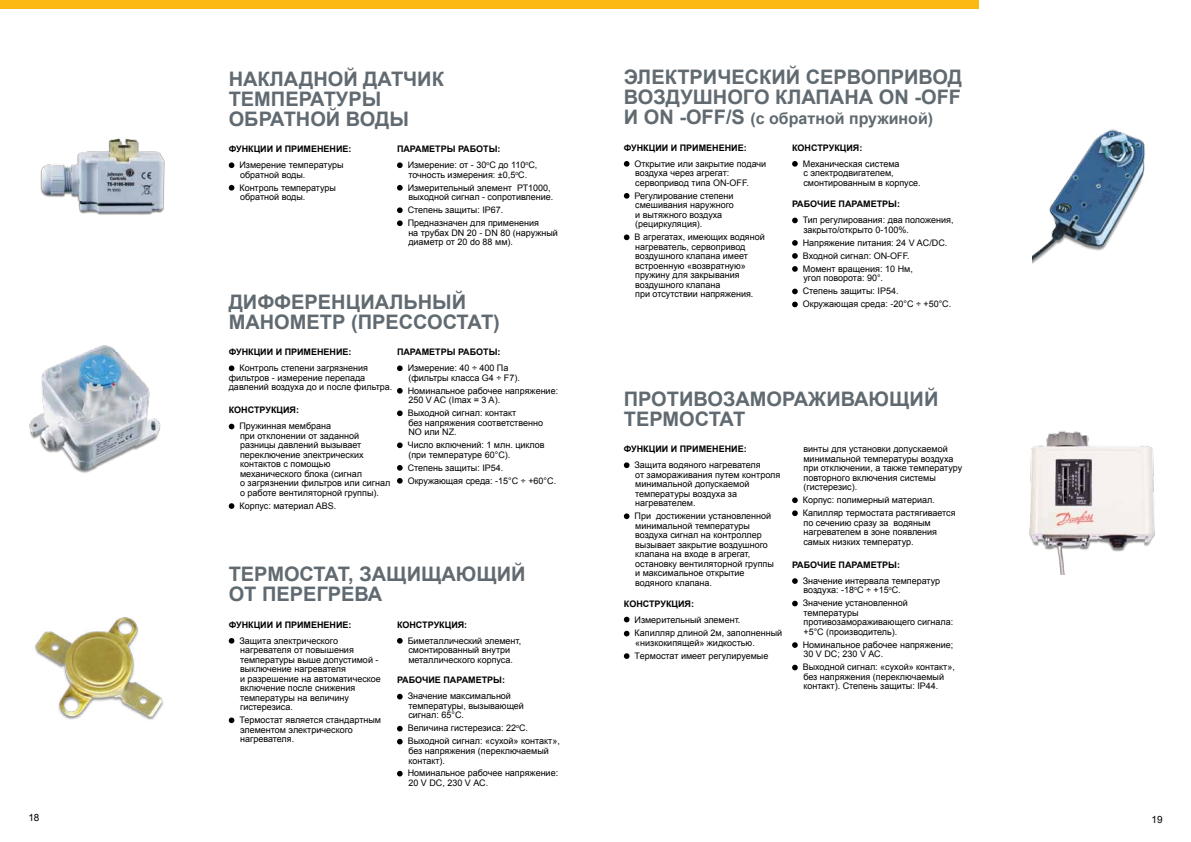
<style>
.page{position:relative;width:1191px;height:842px;background:#fff}
.page>*{position:absolute;margin:0;border:0;box-sizing:border-box;transform-origin:0 0}
.t1{font:700 20px/20px "Arial";color:#606a70}
.t2{font:700 16px "Arial";color:#606a70}
.t3{font:10px "Arial";color:#000}
.t4{font:9px/9.5px "Arial";color:#000}
.t5{font:700 9px "Arial";color:#000}
.s1{font-weight:700}
.s2{font-size:20px}
</style>
<div class="page">
<div style="left:0;top:0;width:978px;height:9px;background:#fdb913"></div>
<svg style="left:397px;top:162px;width:6px;height:6px"></svg>
<svg style="left:397px;top:185px;width:6px;height:6px"></svg>
<svg style="left:397px;top:207px;width:6px;height:6px"></svg>
<svg style="left:397px;top:220px;width:6px;height:6px"></svg>
<svg style="left:229px;top:162px;width:5px;height:6px"></svg>
<svg style="left:229px;top:185px;width:5px;height:6px"></svg>
<img style="left:40px;top:138px;width:125px;height:77px">
<svg style="left:397px;top:365px;width:6px;height:6px"></svg>
<svg style="left:397px;top:388px;width:6px;height:6px"></svg>
<svg style="left:397px;top:410px;width:6px;height:6px"></svg>
<svg style="left:397px;top:442px;width:6px;height:6px"></svg>
<svg style="left:397px;top:465px;width:6px;height:6px"></svg>
<svg style="left:397px;top:478px;width:6px;height:6px"></svg>
<svg style="left:229px;top:365px;width:5px;height:6px"></svg>
<svg style="left:229px;top:424px;width:5px;height:5px"></svg>
<svg style="left:229px;top:503px;width:5px;height:6px"></svg>
<img style="left:29px;top:345px;width:132px;height:128px">
<svg style="left:792px;top:578px;width:5px;height:6px"></svg>
<svg style="left:792px;top:601px;width:5px;height:5px"></svg>
<svg style="left:792px;top:642px;width:5px;height:6px"></svg>
<svg style="left:792px;top:665px;width:5px;height:5px"></svg>
<svg style="left:624px;top:462px;width:5px;height:6px"></svg>
<svg style="left:624px;top:513px;width:5px;height:6px"></svg>
<svg style="left:624px;top:617px;width:5px;height:5px"></svg>
<svg style="left:624px;top:631px;width:5px;height:5px"></svg>
<svg style="left:624px;top:653px;width:5px;height:6px"></svg>
<svg style="left:792px;top:497px;width:5px;height:6px"></svg>
<svg style="left:792px;top:510px;width:5px;height:6px"></svg>
<img style="left:1029px;top:430px;width:126px;height:145px">
<svg style="left:397px;top:638px;width:6px;height:6px"></svg>
<svg style="left:229px;top:638px;width:5px;height:6px"></svg>
<svg style="left:229px;top:717px;width:5px;height:6px"></svg>
<svg style="left:397px;top:694px;width:6px;height:5px"></svg>
<svg style="left:397px;top:726px;width:6px;height:5px"></svg>
<svg style="left:397px;top:739px;width:6px;height:5px"></svg>
<svg style="left:397px;top:771px;width:6px;height:5px"></svg>
<img style="left:34px;top:617px;width:129px;height:103px">
<svg style="left:792px;top:161px;width:5px;height:6px"></svg>
<svg style="left:624px;top:161px;width:5px;height:6px"></svg>
<svg style="left:624px;top:193px;width:5px;height:6px"></svg>
<svg style="left:624px;top:234px;width:5px;height:6px"></svg>
<svg style="left:792px;top:218px;width:5px;height:5px"></svg>
<svg style="left:792px;top:240px;width:5px;height:6px"></svg>
<svg style="left:792px;top:253px;width:5px;height:6px"></svg>
<svg style="left:792px;top:266px;width:5px;height:6px"></svg>
<svg style="left:792px;top:289px;width:5px;height:5px"></svg>
<svg style="left:792px;top:302px;width:5px;height:5px"></svg>
<img style="left:1032px;top:129px;width:113px;height:135px">
<h1 class="t1" style="left:229px;top:69px;width:217px">НАКЛАДНОЙ ДАТЧИК<br>ТЕМПЕРАТУРЫ<br>ОБРАТНОЙ ВОДЫ</h1>
<p class="t4" style="left:408px;top:141px;width:131px;line-height:16px;text-indent:-11px"><span class="s1">ПАРАМЕТРЫ РАБОТЫ:<br></span>Измерение: от - 30<sup>о</sup>С до 110<sup>о</sup>С,</p>
<p class="t4" style="left:408px;top:168px;width:145px;line-height:13px">точность измерения: ±0,5<sup>о</sup>С.<br>Измерительный элемент РТ1000,</p>
<p class="t4" style="left:408px;top:191px;width:147px;line-height:13px">выходной сигнал - сопротивление.<br>Степень защиты: IP67.<br>Предназначен для применения</p>
<p class="t4" style="left:408px;top:228px;width:151px">на трубах DN 20 - DN 80 (наружный диаметр от 20 do 88 мм).</p>
<p class="t5" style="left:229px;top:143px;width:124px">ФУНКЦИИ И ПРИМЕНЕНИЕ:</p>
<p class="t4" style="left:239px;top:160px;width:106px">Измерение температуры обратной воды.</p>
<p class="t4" style="left:239px;top:183px;width:98px">Контроль температуры обратной воды.</p>
<h1 class="t1" style="left:229px;top:292px;width:273px">ДИФФЕРЕНЦИАЛЬНЫЙ<br>МАНОМЕТР (ПРЕССОСТАТ)</h1>
<p class="t5" style="left:397px;top:346px;width:105px">ПАРАМЕТРЫ РАБОТЫ:</p>
<p class="t4" style="left:408px;top:363px;width:114px">Измерение: 40 ÷ 400 Па (фильтры класса G4 ÷ F7).</p>
<p class="t4" style="left:408px;top:386px;width:152px">Номинальное рабочее напряжение:<br>250 V AC (Imax = 3 A).</p>
<p class="t4" style="left:408px;top:408px;width:137px">Выходной сигнал: контакт<br>без напряжения соответственно<br>NO или NZ.</p>
<p class="t4" style="left:408px;top:440px;width:139px">Число включений: 1 млн. циклов (при температуре 60°С).</p>
<p class="t4" style="left:408px;top:461px;width:150px;line-height:13px">Степень защиты: IP54.<br>Окружающая среда: -15°С ÷ +60°С.</p>
<p class="t5" style="left:229px;top:346px;width:124px">ФУНКЦИИ И ПРИМЕНЕНИЕ:</p>
<p class="t4" style="left:229px;top:363px;width:165px;text-indent:11px">Контроль степени загрязнения фильтров - измерение перепада давлений воздуха до и после фильтра.</p>
<p class="t5" style="left:229px;top:404px;width:72px">КОНСТРУКЦИЯ:</p>
<p class="t4" style="left:239px;top:422px;width:152px">Пружинная мембрана<br>при отклонении от заданной разницы давлений вызывает переключение электрических контактов с помощью механического блока (сигнал<br>о загрязнении фильтров или сигнал о работе вентиляторной группы).</p>
<p class="t4" style="left:239px;top:501px;width:98px">Корпус: материал ABS.</p>
<h1 class="t1" style="left:229px;top:565px;width:298px">ТЕРМОСТАТ, ЗАЩИЩАЮЩИЙ<br>ОТ ПЕРЕГРЕВА</h1>
<p class="t5" style="left:397px;top:618px;width:72px">КОНСТРУКЦИЯ:</p>
<p class="t4" style="left:408px;top:636px;width:115px">Биметаллический элемент, смонтированный внутри металлического корпуса.</p>
<p class="t5" style="left:229px;top:618px;width:124px">ФУНКЦИИ И ПРИМЕНЕНИЕ:</p>
<p class="t4" style="left:239px;top:636px;width:143px">Защита электрического нагревателя от повышения температуры выше допустимой - выключение нагревателя<br>и разрешение на автоматическое включение после снижения температуры на величину гистерезиса.</p>
<p class="t4" style="left:239px;top:715px;width:143px">Термостат является стандартным элементом электрического нагревателя.</p>
<p class="t5" style="left:397px;top:674px;width:109px">РАБОЧИЕ ПАРАМЕТРЫ:</p>
<p class="t4" style="left:408px;top:692px;width:118px">Значение максимальной температуры, вызывающей сигнал: 65°С.</p>
<p class="t4" style="left:408px;top:722px;width:154px;line-height:13px">Величина гистерезиса: 22<sup>о</sup>С.<br>Выходной сигнал: «сухой» контакт»,</p>
<p class="t4" style="left:408px;top:746px;width:142px">без напряжения (переключаемый контакт).</p>
<p class="t4" style="left:408px;top:769px;width:152px">Номинальное рабочее напряжение:<br>20 V DC, 230 V АС.</p>
<h1 class="t1" style="left:624px;top:68px;width:340px">ЭЛЕКТРИЧЕСКИЙ СЕРВОПРИВОД<br>ВОЗДУШНОГО КЛАПАНА ON -OFF</h1>
<h2 class="t2" style="left:624px;top:108px;width:311px"><span class="s2">И ON -OFF/S</span> (с обратной пружиной)</h2>
<p class="t5" style="left:792px;top:141px;width:72px">КОНСТРУКЦИЯ:</p>
<p class="t4" style="left:802px;top:159px;width:119px">Механическая система<br>с электродвигателем, смонтированным в корпусе.</p>
<p class="t5" style="left:624px;top:141px;width:124px">ФУНКЦИИ И ПРИМЕНЕНИЕ:</p>
<p class="t4" style="left:634px;top:159px;width:133px">Открытие или закрытие подачи воздуха через агрегат: сервопривод типа ON-OFF.</p>
<p class="t4" style="left:634px;top:191px;width:101px">Регулирование степени смешивания наружного и вытяжного воздуха (рециркуляция).</p>
<p class="t4" style="left:634px;top:232px;width:132px">В агрегатах, имеющих водяной нагреватель, сервопривод воздушного клапана имеет встроенную «возвратную» пружину для закрывания воздушного клапана<br>при отсутствии напряжения.</p>
<p class="t5" style="left:792px;top:198px;width:109px">РАБОЧИЕ ПАРАМЕТРЫ:</p>
<p class="t4" style="left:802px;top:215px;width:152px">Тип регулирования: два положения, закрыто/открыто 0-100%.</p>
<p class="t4" style="left:802px;top:236px;width:146px;line-height:13px">Напряжение питания: 24 V AC/DC.<br>Входной сигнал: ON-OFF.<br>Момент вращения: 10 Нм,</p>
<p class="t4" style="left:802px;top:272px;width:150px;line-height:13px">yгол поворота: 90°.<br>Степень защиты: IP54.<br>Окружающая среда: -20°С ÷ +50°С.</p>
<h1 class="t1" style="left:624px;top:389px;width:316px">ПРОТИВОЗАМОРАЖИВАЮЩИЙ<br>ТЕРМОСТАТ</h1>
<p class="t5" style="left:624px;top:443px;width:124px">ФУНКЦИИ И ПРИМЕНЕНИЕ:</p>
<p class="t4" style="left:634px;top:460px;width:147px">Защита водяного нагревателя<br>от замораживания путем контроля минимальной допускаемой температуры воздуха за нагревателем.</p>
<p class="t4" style="left:634px;top:511px;width:141px">При достижении установленной минимальной температуры воздуха сигнал на контроллер вызывает закрытие воздушного клапана на входе в агрегат, остановку вентиляторной группы и максимальное открытие водяного клапана.</p>
<p class="t5" style="left:624px;top:598px;width:72px">КОНСТРУКЦИЯ:</p>
<p class="t4" style="left:634px;top:614px;width:149px;line-height:13px">Измерительный элемент.<br>Капилляр длиной 2м, заполненный</p>
<p class="t4" style="left:634px;top:636px;width:136px;line-height:13px">«низкокипящей» жидкостью.<br>Tермостат имеет регулируемые</p>
<p class="t4" style="left:803px;top:444px;width:160px">винты для установки допускаемой минимальной температуры воздуха при отключении, а также температуру повторного включения системы (гистерезис).</p>
<p class="t4" style="left:802px;top:493px;width:154px;line-height:13px">Корпус: полимерный материал.<br>Капилляр термостата растягивается</p>
<p class="t4" style="left:803px;top:518px;width:135px">по сечению сразу за водяным нагревателем в зоне появления самых низких температур.</p>
<p class="t5" style="left:792px;top:559px;width:109px">РАБОЧИЕ ПАРАМЕТРЫ:</p>
<p class="t4" style="left:802px;top:576px;width:139px">Значение интервала температур воздуха: -18<sup>о</sup>С ÷ +15<sup>о</sup>С.</p>
<p class="t4" style="left:802px;top:598px;width:152px">Значение установленной температуры противозамораживающего сигнала: +5°С (производитель).</p>
<p class="t4" style="left:802px;top:640px;width:152px">Номинальное рабочее напряжение;<br>30 V DC; 230 V АС.</p>
<p class="t4" style="left:802px;top:662px;width:154px">Выходной сигнал: «сухой» контакт», без напряжения (переключаемый контакт). Степень защиты: IP44.</p>
<p class="t3" style="left:28px;top:811px;width:13px">18</p>
<p class="t3" style="left:1151px;top:812px;width:13px">19</p>
</div>
